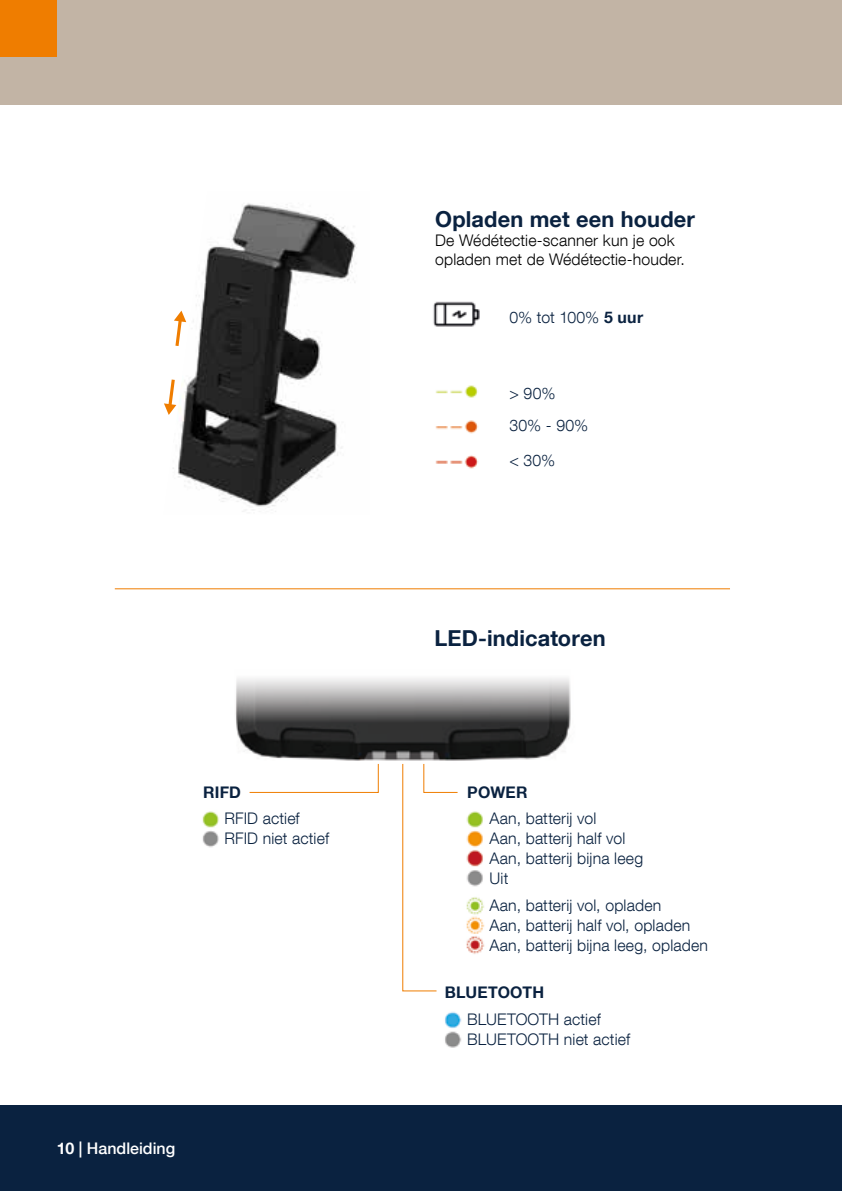
<style>
.page{position:relative;width:842px;height:1191px;background:#fff}
.page>*{position:absolute;margin:0;border:0;box-sizing:border-box;transform-origin:0 0}
.t1{font:700 22px "Helvetica Neue LT Com";letter-spacing:.005em;color:#0a2240}
.t2{font:300 16px/20px "Helvetica Neue LT Com";letter-spacing:.01em;color:#0a2240}
.t3{font:300 16px/19px "Helvetica Neue LT Com";letter-spacing:.01em;color:#000}
.t4{font:700 16px "Helvetica Neue LT Com";letter-spacing:.015em;color:#0a2240}
.t5{font:500 16px "Helvetica Neue LT Com";color:#fff}
.s1{font-weight:700}
</style>
<div class="page">
<div style="left:0;top:1106px;width:842px;height:85px;background:#0a2240"></div>
<div style="left:0;top:0;width:842px;height:105px;background:#c2b4a5"></div>
<div style="left:0;top:0;width:57px;height:57px;background:#ef7d00"></div>
<img style="left:202px;top:678px;width:369px;height:370px">
<img style="left:173px;top:203px;width:183px;height:309px">
<div style="left:487px;top:806px;width:276px;height:152px;background:#fff"></div>
<div style="left:222px;top:808px;width:120px;height:40px;background:#fff"></div>
<div style="left:464px;top:1009px;width:235px;height:40px;background:#fff"></div>
<div style="left:442px;top:977px;width:235px;height:30px;background:#fff"></div>
<div style="left:464px;top:777px;width:235px;height:30px;background:#fff"></div>
<div style="left:200px;top:777px;width:46px;height:30px;background:#fff"></div>
<img style="left:433px;top:301px;width:47px;height:168px">
<svg style="left:249px;top:763px;width:130px;height:30px"></svg>
<svg style="left:402px;top:763px;width:57px;height:229px"></svg>
<hr style="left:115px;top:588px;width:615px;height:1px;background:#ef7d00">
<svg style="left:174px;top:311px;width:12px;height:35px"></svg>
<svg style="left:164px;top:379px;width:12px;height:36px"></svg>
<h1 class="t1" style="left:435px;top:206px;width:261px">Opladen met een houder</h1>
<p class="t3" style="left:435px;top:231px;width:251px">De Wédétectie-scanner kun je ook opladen met de Wédétectie-houder.</p>
<p class="t2" style="left:509px;top:306px;width:135px">0% tot 100% <span class="s1">5 uur</span></p>
<p class="t2" style="left:509px;top:382px;width:48px">&gt; 90%</p>
<p class="t2" style="left:509px;top:415px;width:80px">30% - 90%</p>
<p class="t2" style="left:509px;top:450px;width:47px">&lt; 30%</p>
<h1 class="t1" style="left:435px;top:624px;width:173px">LED-indicatoren</h1>
<p class="t4" style="left:203px;top:782px;width:39px">RIFD</p>
<p class="t4" style="left:467px;top:782px;width:62px">POWER</p>
<p class="t2" style="left:224px;top:808px;width:106px">RFID actief<br>RFID niet actief</p>
<p class="t2" style="left:490px;top:808px;width:155px">Aan, batterij vol<br>Aan, batterij half vol<br>Aan, batterij bijna leeg<br>Uit</p>
<p class="t2" style="left:490px;top:895px;width:220px">Aan, batterij vol, opladen<br>Aan, batterij half vol, opladen<br>Aan, batterij bijna leeg, opladen</p>
<p class="t4" style="left:445px;top:982px;width:101px">BLUETOOTH</p>
<p class="t2" style="left:467px;top:1009px;width:164px">BLUETOOTH actief<br>BLUETOOTH niet actief</p>
<p class="t5" style="left:57px;top:1138px;width:120px"><span class="s1">10</span> | Handleiding</p>
</div>
